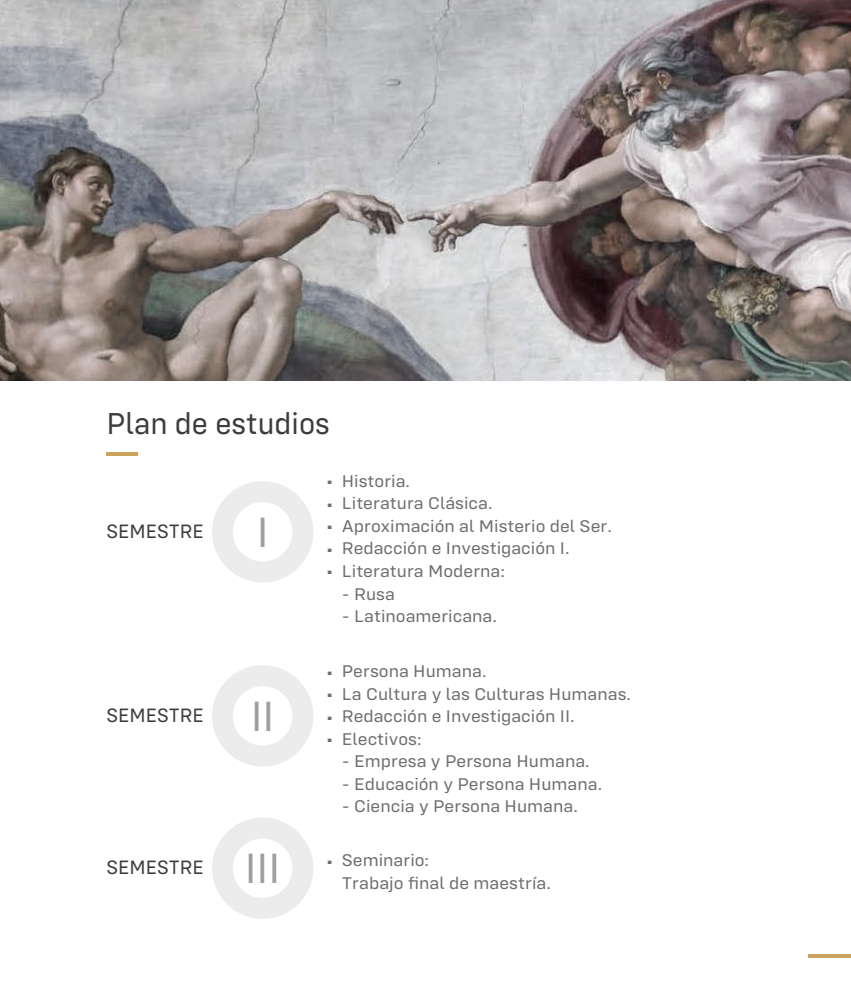
<style>
.page{position:relative;width:851px;height:993px;background:#fff}
.page>*{position:absolute;margin:0;border:0;box-sizing:border-box;transform-origin:0 0}
.t1{font:43.75px "Config";color:#9d9d9c}
.t2{font:31.25px "Config";color:#3d3c3c}
.t3{font:20px "Config";color:#3d3c3c}
.t4{font:17.5px/22.5px "Config";color:#706f6f;scale:1.08 1}
.s1{font-size:5px}
</style>
<div class="page">
<svg style="left:808px;top:954px;width:42px;height:3px"></svg>
<svg style="left:0;top:0;width:850px;height:381px;background:#9d9898"></svg>
<hr style="left:106px;top:452px;width:32px;height:3px;background:#cba35c">
<div style="left:212px;top:481px;width:101px;height:101px;background:#ececec;border-radius:50%"></div>
<div style="left:212px;top:665px;width:101px;height:101px;background:#ececec;border-radius:50%"></div>
<div style="left:212px;top:817px;width:101px;height:101px;background:#ececec;border-radius:50%"></div>
<div style="left:233px;top:502px;width:59px;height:59px;background:#fff;border-radius:50%"></div>
<div style="left:233px;top:686px;width:59px;height:59px;background:#fff;border-radius:50%"></div>
<div style="left:233px;top:838px;width:59px;height:59px;background:#fff;border-radius:50%"></div>
<h2 class="t2" style="left:106px;top:406px;width:225px">Plan de estudios</h2>
<p class="t4" style="left:327px;top:469px;width:78px"><span class="s1">■</span> Historia.</p>
<p class="t4" style="left:327px;top:492px;width:154px"><span class="s1">■</span> Literatura Clásica.</p>
<p class="t4" style="left:327px;top:514px;width:264px"><span class="s1">■</span> Aproximación al Misterio del Ser.</p>
<p class="t4" style="left:327px;top:537px;width:225px"><span class="s1">■</span> Redacción e Investigación I.</p>
<p class="t4" style="left:327px;top:559px;width:166px"><span class="s1">■</span> Literatura Moderna:</p>
<p class="t4" style="left:342px;top:582px;width:51px">- Rusa</p>
<p class="t4" style="left:342px;top:604px;width:145px">- Latinoamericana.</p>
<h1 class="t1" style="left:257px;top:507px;width:13px">I</h1>
<p class="t3" style="left:106px;top:519px;width:99px">SEMESTRE</p>
<p class="t3" style="left:106px;top:703px;width:99px">SEMESTRE</p>
<h1 class="t1" style="left:251px;top:690px;width:25px">II</h1>
<p class="t3" style="left:106px;top:855px;width:99px">SEMESTRE</p>
<h1 class="t1" style="left:245px;top:842px;width:37px">III</h1>
<p class="t4" style="left:327px;top:660px;width:149px"><span class="s1">■</span> Persona Humana.</p>
<p class="t4" style="left:327px;top:682px;width:282px"><span class="s1">■</span> La Cultura y las Culturas Humanas.</p>
<p class="t4" style="left:327px;top:705px;width:230px"><span class="s1">■</span> Redacción e Investigación II.</p>
<p class="t4" style="left:327px;top:727px;width:88px"><span class="s1">■</span> Electivos:</p>
<p class="t4" style="left:342px;top:750px;width:231px">- Empresa y Persona Humana.</p>
<p class="t4" style="left:342px;top:772px;width:242px">- Educación y Persona Humana.</p>
<p class="t4" style="left:342px;top:795px;width:220px">- Ciencia y Persona Humana.</p>
<p class="t4" style="left:342px;top:848px;width:195px;text-indent:-14px"><span class="s1">■</span> Seminario:<br>Trabajo final de maestría.</p>
</div>
